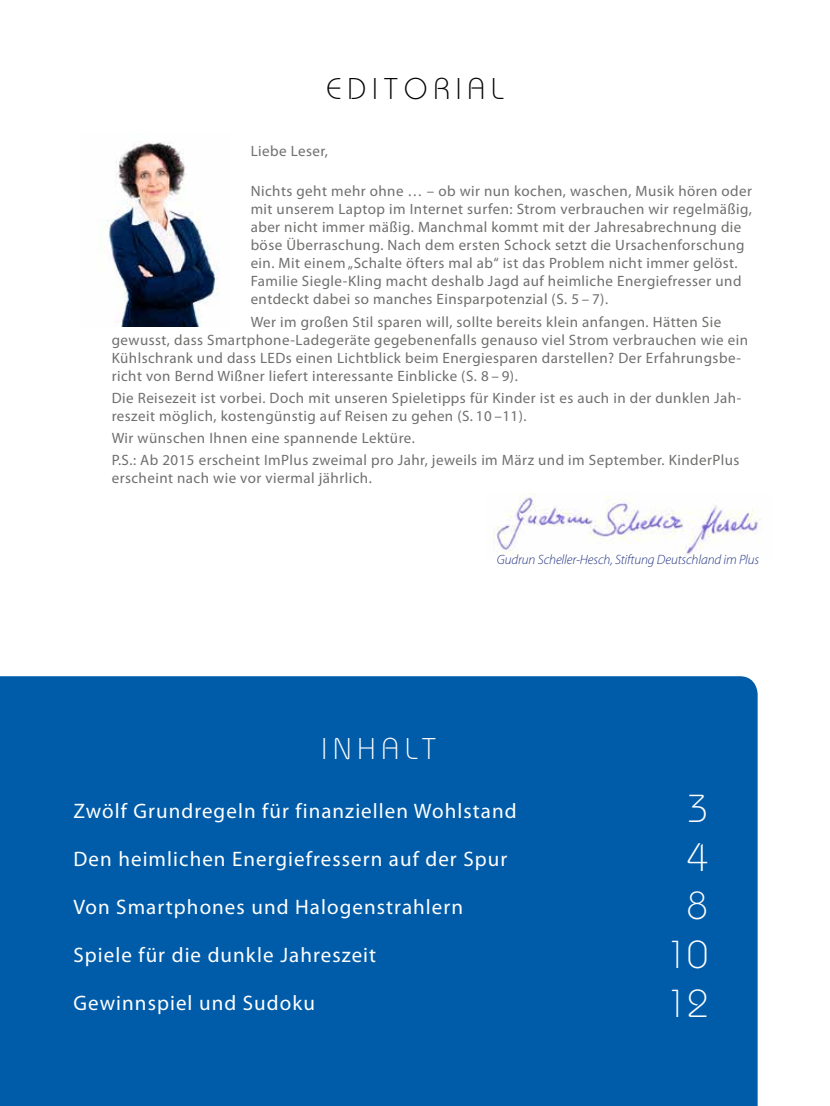
<style>
.page{position:relative;width:830px;height:1106px;background:#fff}
.page>*{position:absolute;margin:0;border:0;box-sizing:border-box;transform-origin:0 0}
.t1{font:300 39px/48.6px "Bauhaus IT Cby BT";color:#fff;text-align:center}
.t2{font:300 30px "Bauhaus IT Cby BT";letter-spacing:.2em;color:#000}
.t3{font:300 30px "Bauhaus IT Cby BT";letter-spacing:.2em;color:#fff}
.t4{font:21px "Myriad Pro";letter-spacing:.05em;color:#fff}
.t5{font:15px/18px "Myriad Pro";letter-spacing:.03em;color:#6f6f6e}
.t6{font:italic 300 13.5px "Myriad Pro";letter-spacing:-.01em;color:#253483}
</style>
<div class="page">
<div style="left:0;top:676px;width:757px;height:430px;background:#005ca9"></div>
<img style="left:100px;top:141px;width:119px;height:185px">
<img style="left:493px;top:493px;width:269px;height:65px">
<h2 class="t2" style="left:326px;top:71px;width:178px">EDITORIAL</h2>
<p class="t5" style="left:250px;top:142px;width:79px">Liebe Leser,</p>
<p class="t5" style="left:250px;top:182px;width:502px">Nichts geht mehr ohne … – ob wir nun kochen, waschen, Musik hören oder mit unserem Laptop im Internet surfen: Strom verbrauchen wir regelmäßig, aber nicht immer mäßig. Manchmal kommt mit der Jahresabrechnung die böse Überraschung. Nach dem ersten Schock setzt die Ursachenforschung ein. Mit einem „Schalte öfters mal ab“ ist das Problem nicht immer gelöst.<br>Familie Siegle-Kling macht deshalb Jagd auf heimliche Energiefresser und entdeckt dabei so manches Einsparpotenzial (S. 5 – 7).</p>
<p class="t5" style="left:112px;top:312px;width:637px;text-indent:139px">Wer im großen Stil sparen will, sollte bereits klein anfangen. Hätten Sie gewusst, dass Smartphone-Ladegeräte gegebenenfalls genauso viel Strom verbrauchen wie ein Kühlschrank und dass LEDs einen Lichtblick beim Energiesparen darstellen? Der Erfahrungsbe&shy;richt von Bernd Wißner liefert interessante Einblicke (S. 8 – 9).</p>
<p class="t5" style="left:112px;top:388px;width:630px">Die Reisezeit ist vorbei. Doch mit unseren Spieletipps für Kinder ist es auch in der dunklen Jah&shy;reszeit möglich, kostengünstig auf Reisen zu gehen (S. 10 –11).</p>
<p class="t5" style="left:112px;top:427px;width:629px;line-height:22.2px">Wir wünschen Ihnen eine spannende Lektüre.<br>P.S.: Ab 2015 erscheint ImPlus zweimal pro Jahr, jeweils im März und im September. KinderPlus</p>
<p class="t5" style="left:112px;top:469px;width:261px">erscheint nach wie vor viermal jährlich.</p>
<p class="t6" style="left:496px;top:551px;width:264px">Gudrun Scheller-Hesch, Stiftung Deutschland im Plus</p>
<h2 class="t3" style="left:321px;top:730px;width:116px">INHALT</h2>
<h3 class="t4" style="left:73px;top:797px;width:444px">Zwölf Grundregeln für finanziellen Wohlstand</h3>
<h3 class="t4" style="left:73px;top:845px;width:435px">Den heimlichen Energiefressern auf der Spur</h3>
<h3 class="t4" style="left:73px;top:893px;width:391px">Von Smartphones und Halogenstrahlern</h3>
<h3 class="t4" style="left:73px;top:941px;width:304px">Spiele für die dunkle Jahreszeit</h3>
<h3 class="t4" style="left:73px;top:989px;width:243px">Gewinnspiel und Sudoku</h3>
<h1 class="t1" style="left:665px;top:783px;width:43px">3<br>4<br>8<br>10<br>12</h1>
</div>
